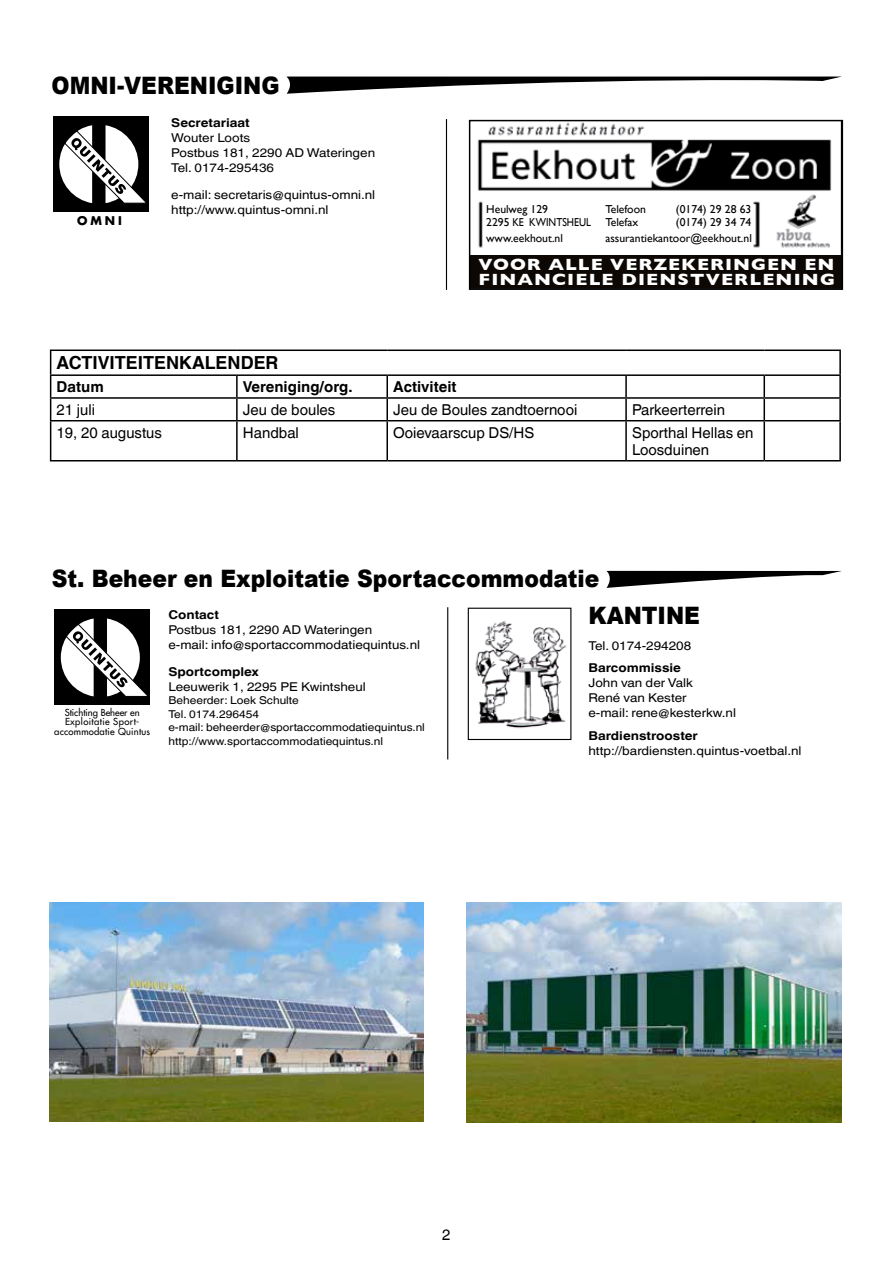
<style>
.page{position:relative;width:893px;height:1263px;background:#fff}
.page>*{position:absolute;margin:0;border:0;box-sizing:border-box;transform-origin:0 0}
.t1{font:900 24px/37.3px "Arial";color:#000;scale:.91 1}
.t2{font:700 18px "Helvetica World";color:#000}
.t3{font:700 16.5px/15.1px "Gill Sans";letter-spacing:.06em;color:#fff;scale:1.13 1}
.t4{font:15px/17.2px "Helvetica World";color:#000}
.t5{font:700 15px "Helvetica World";color:#000}
.t6{font:12.15px/15px "Helvetica World";color:#000;scale:1.11 1}
.t7{font:700 12.15px "Helvetica World";color:#000;scale:1.11 1}
.t8{font:700 11.7px "Futura";color:#000}
.t9{font:11.55px "Gill Sans";color:#000}
.t10{font:10.8px/13.5px "Helvetica World";color:#000;scale:1.11 1}
.t11{font:9.45px/9.9px "Futura";letter-spacing:.025em;color:#000;text-align:center}
</style>
<div class="page">
<hr style="left:50px;top:349px;width:187px;height:2px;background:#000">
<hr style="left:237px;top:349px;width:150px;height:2px;background:#000">
<hr style="left:387px;top:349px;width:239px;height:2px;background:#000">
<hr style="left:626px;top:349px;width:138px;height:2px;background:#000">
<hr style="left:764px;top:349px;width:77px;height:2px;background:#000">
<hr style="left:839px;top:351px;width:2px;height:23px;background:#000">
<hr style="left:50px;top:374px;width:187px;height:2px;background:#000">
<hr style="left:237px;top:374px;width:150px;height:2px;background:#000">
<hr style="left:236px;top:376px;width:2px;height:21px;background:#000">
<hr style="left:387px;top:374px;width:239px;height:2px;background:#000">
<hr style="left:386px;top:376px;width:2px;height:21px;background:#000">
<hr style="left:626px;top:374px;width:138px;height:2px;background:#000">
<hr style="left:625px;top:376px;width:2px;height:21px;background:#000">
<hr style="left:764px;top:374px;width:77px;height:2px;background:#000">
<hr style="left:763px;top:376px;width:2px;height:21px;background:#000">
<hr style="left:839px;top:376px;width:2px;height:21px;background:#000">
<hr style="left:50px;top:397px;width:187px;height:2px;background:#000">
<svg style="left:50px;top:351px;width:1px;height:69px"></svg>
<hr style="left:237px;top:397px;width:150px;height:2px;background:#000">
<hr style="left:236px;top:399px;width:2px;height:21px;background:#000">
<hr style="left:387px;top:397px;width:239px;height:2px;background:#000">
<hr style="left:386px;top:399px;width:2px;height:21px;background:#000">
<hr style="left:626px;top:397px;width:138px;height:2px;background:#000">
<hr style="left:625px;top:399px;width:2px;height:21px;background:#000">
<hr style="left:764px;top:397px;width:77px;height:2px;background:#000">
<hr style="left:763px;top:399px;width:2px;height:21px;background:#000">
<hr style="left:839px;top:399px;width:2px;height:21px;background:#000">
<hr style="left:50px;top:420px;width:187px;height:1px;background:#000">
<hr style="left:50px;top:421px;width:1px;height:39px;background:#000">
<hr style="left:237px;top:420px;width:150px;height:1px;background:#000">
<hr style="left:236px;top:421px;width:2px;height:39px;background:#000">
<hr style="left:387px;top:420px;width:239px;height:1px;background:#000">
<hr style="left:386px;top:421px;width:2px;height:39px;background:#000">
<hr style="left:626px;top:420px;width:138px;height:1px;background:#000">
<hr style="left:625px;top:421px;width:2px;height:39px;background:#000">
<hr style="left:764px;top:420px;width:77px;height:1px;background:#000">
<hr style="left:763px;top:421px;width:2px;height:39px;background:#000">
<hr style="left:839px;top:421px;width:2px;height:39px;background:#000">
<hr style="left:50px;top:460px;width:187px;height:1px;background:#000">
<hr style="left:237px;top:460px;width:150px;height:1px;background:#000">
<hr style="left:387px;top:460px;width:239px;height:1px;background:#000">
<hr style="left:626px;top:460px;width:138px;height:1px;background:#000">
<hr style="left:764px;top:460px;width:77px;height:1px;background:#000">
<div style="left:53px;top:116px;width:96px;height:96px;background:#000"></div>
<svg style="left:59px;top:125px;width:87px;height:79px"></svg>
<svg style="left:286px;top:76px;width:556px;height:18px"></svg>
<hr style="left:446px;top:119px;width:1px;height:171px;background:#000">
<img style="left:472px;top:123px;width:368px;height:133px">
<div style="left:470px;top:256px;width:372px;height:32px;background:#0e0805"></div>
<div style="left:484px;top:203px;width:269px;height:42px;background:#fff"></div>
<div style="left:469px;top:120px;width:374px;height:170px;border:2px solid #000"></div>
<div style="left:54px;top:609px;width:96px;height:96px;background:#000"></div>
<hr style="left:447px;top:607px;width:1px;height:152px;background:#000">
<svg style="left:60px;top:570px;width:782px;height:127px"></svg>
<img style="left:470px;top:614px;width:99px;height:115px">
<div style="left:468px;top:608px;width:103px;height:132px;border:1px solid #000"></div>
<img style="left:467px;top:902px;width:375px;height:221px">
<img style="left:50px;top:902px;width:373px;height:219px">
<h1 class="t1" style="left:52px;top:66px;width:252px">OMNI-vereniging</h1>
<p class="t8" style="left:77px;top:213px;width:46px">OMNI</p>
<p class="t7" style="left:171px;top:116px;width:72px">Secretariaat</p>
<p class="t6" style="left:171px;top:130px;width:185px">Wouter Loots<br>Postbus 181, 2290 AD Wateringen<br>Tel. 0174-295436</p>
<p class="t6" style="left:171px;top:187px;width:185px">e-mail: secretaris@quintus-omni.nl http://www.quintus-omni.nl</p>
<p class="t9" style="left:486px;top:203px;width:63px">Heulweg 129</p>
<p class="t9" style="left:605px;top:203px;width:42px">Telefoon</p>
<p class="t9" style="left:676px;top:203px;width:77px">(0174) 29 28 63</p>
<p class="t9" style="left:486px;top:216px;width:106px">2295 KE KWINTSHEUL</p>
<p class="t9" style="left:605px;top:216px;width:34px">Telefax</p>
<p class="t9" style="left:676px;top:216px;width:77px">(0174) 29 34 74</p>
<p class="t9" style="left:486px;top:231px;width:78px">www.eekhout.nl</p>
<p class="t9" style="left:605px;top:231px;width:148px">assurantiekantoor@eekhout.nl</p>
<h3 class="t3" style="left:479px;top:257px;width:317px">VOOR ALLE VERZEKERINGEN EN<br>FINANCIELE DIENSTVERLENING</h3>
<h2 class="t2" style="left:57px;top:352px;width:223px">Activiteitenkalender</h2>
<p class="t5" style="left:57px;top:378px;width:49px">Datum</p>
<p class="t5" style="left:243px;top:378px;width:111px">Vereniging/org.</p>
<p class="t5" style="left:393px;top:378px;width:65px">Activiteit</p>
<p class="t4" style="left:57px;top:401px;width:40px">21 juli</p>
<p class="t4" style="left:243px;top:401px;width:94px">Jeu de boules</p>
<p class="t4" style="left:393px;top:401px;width:186px">Jeu de Boules zandtoernooi</p>
<p class="t4" style="left:632px;top:401px;width:95px">Parkeerterrein</p>
<p class="t4" style="left:57px;top:424px;width:107px">19, 20 augustus</p>
<p class="t4" style="left:243px;top:424px;width:58px">Handbal</p>
<p class="t4" style="left:393px;top:424px;width:143px">Ooievaarscup DS/HS</p>
<p class="t4" style="left:632px;top:424px;width:123px">Sporthal Hellas en<br>Loosduinen</p>
<h1 class="t1" style="left:588px;top:559px;width:124px;text-indent:-537px">St. Beheer en Exploitatie Sportaccommodatie<br>kantin e</h1>
<p class="t6" style="left:588px;top:638px;width:94px">Tel. 0174-294208</p>
<p class="t7" style="left:588px;top:661px;width:85px">Barcommissie</p>
<p class="t6" style="left:588px;top:676px;width:134px">John van der Valk<br>René van Kester<br>e-mail: rene@kesterkw.nl</p>
<p class="t7" style="left:588px;top:729px;width:100px">Bardienstrooster</p>
<p class="t6" style="left:588px;top:743px;width:193px">http://bardiensten.quintus-voetbal.nl</p>
<p class="t7" style="left:168px;top:607px;width:47px">Contact</p>
<p class="t6" style="left:168px;top:622px;width:228px">Postbus 181, 2290 AD Wateringen<br>e-mail: info@sportaccommodatiequintus.nl</p>
<p class="t7" style="left:168px;top:664px;width:83px">Sportcomplex</p>
<p class="t6" style="left:168px;top:679px;width:179px">Leeuwerik 1, 2295 PE Kwintsheul</p>
<p class="t10" style="left:168px;top:694px;width:233px">Beheerder: Loek Schulte<br>Tel. 0174.296454<br>e-mail: beheerder@sportaccommodatiequintus.nl http://www.sportaccommodatiequintus.nl</p>
<p class="t11" style="left:54px;top:707px;width:98px">Stichting Beheer en<br>Exploitatie Sport&shy;accommodatie Quintus</p>
<p class="t4" style="left:442px;top:1226px;width:10px">2</p>
</div>
